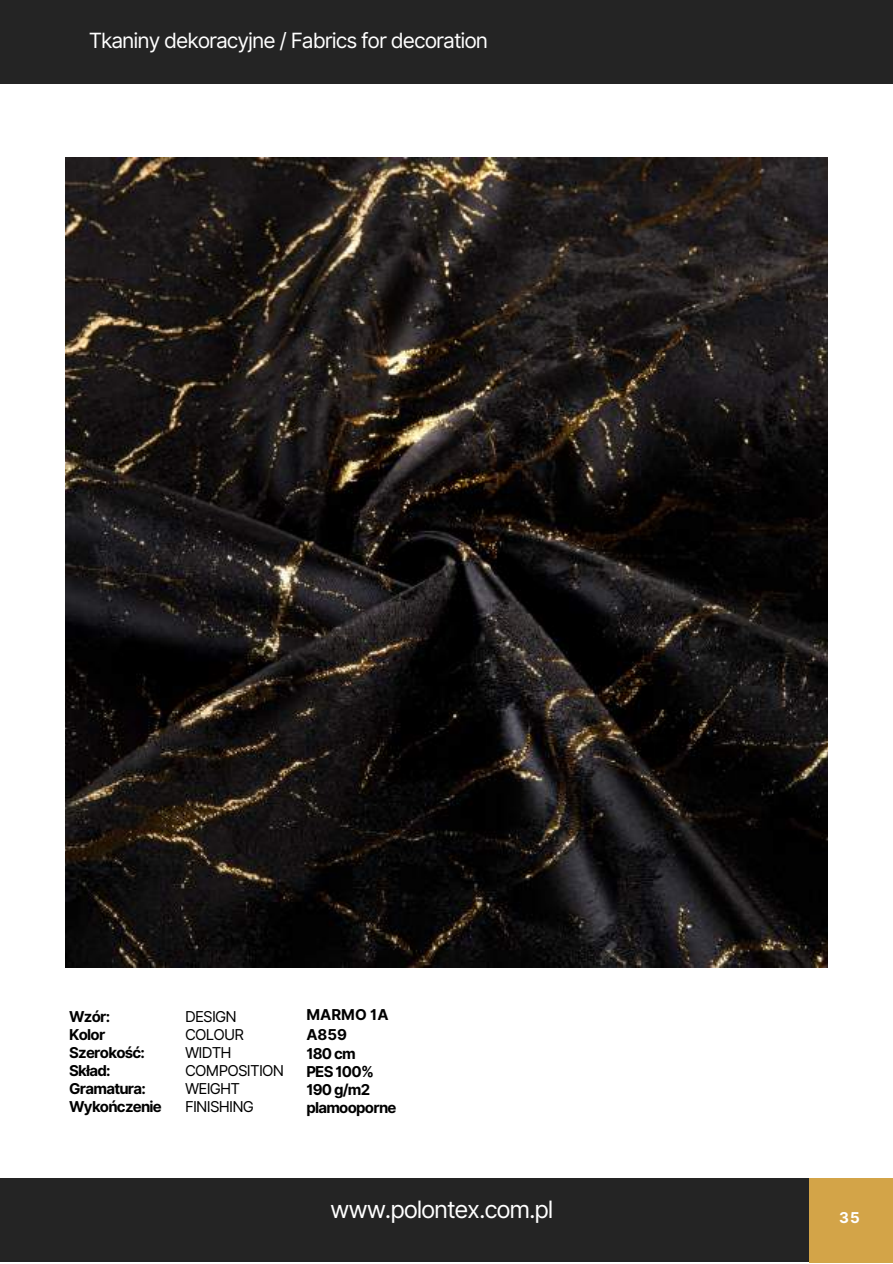
<style>
.page{position:relative;width:893px;height:1264px;background:#fff}
.page>*{position:absolute;margin:0;border:0;box-sizing:border-box;transform-origin:0 0}
.t1{font:23.85px "Inter";letter-spacing:-.05em;color:#fff}
.t2{font:21px "Inter";letter-spacing:-.05em;color:#fff}
.t3{font:700 15px/18px "Inter";letter-spacing:-.05em;color:#000}
.t4{font:15px/18px "Inter";letter-spacing:-.05em;color:#000}
.t5{font:700 15px "Inter";color:#fff}
</style>
<div class="page">
<div style="left:0;top:0;width:892px;height:83px;background:#242424"></div>
<div style="left:0;top:1178px;width:892px;height:83px;background:#242424"></div>
<div style="left:809px;top:1178px;width:83px;height:84px;background:#d3a448"></div>
<img style="left:65px;top:157px;width:762px;height:810px">
<h2 class="t2" style="left:89px;top:28px;width:401px">Tkaniny dekoracyjne / Fabrics for decoration</h2>
<p class="t3" style="left:69px;top:1007px;width:94px">Wzór:<br>Kolor<br>Szerokość:<br>Skład:<br>Gramatura:<br>Wykończenie</p>
<p class="t3" style="left:306px;top:1005px;width:92px;line-height:18.6px">MARMO 1A<br>A859<br>180 cm<br>PES 100%<br>190 g/m2 plamooporne</p>
<p class="t4" style="left:185px;top:1007px;width:101px">DESIGN<br>COLOUR<br>WIDTH<br>COMPOSITION<br>WEIGHT<br>FINISHING</p>
<h1 class="t1" style="left:330px;top:1195px;width:225px">www.polontex.com.pl</h1>
<p class="t5" style="left:839px;top:1208px;width:22px">35</p>
</div>
